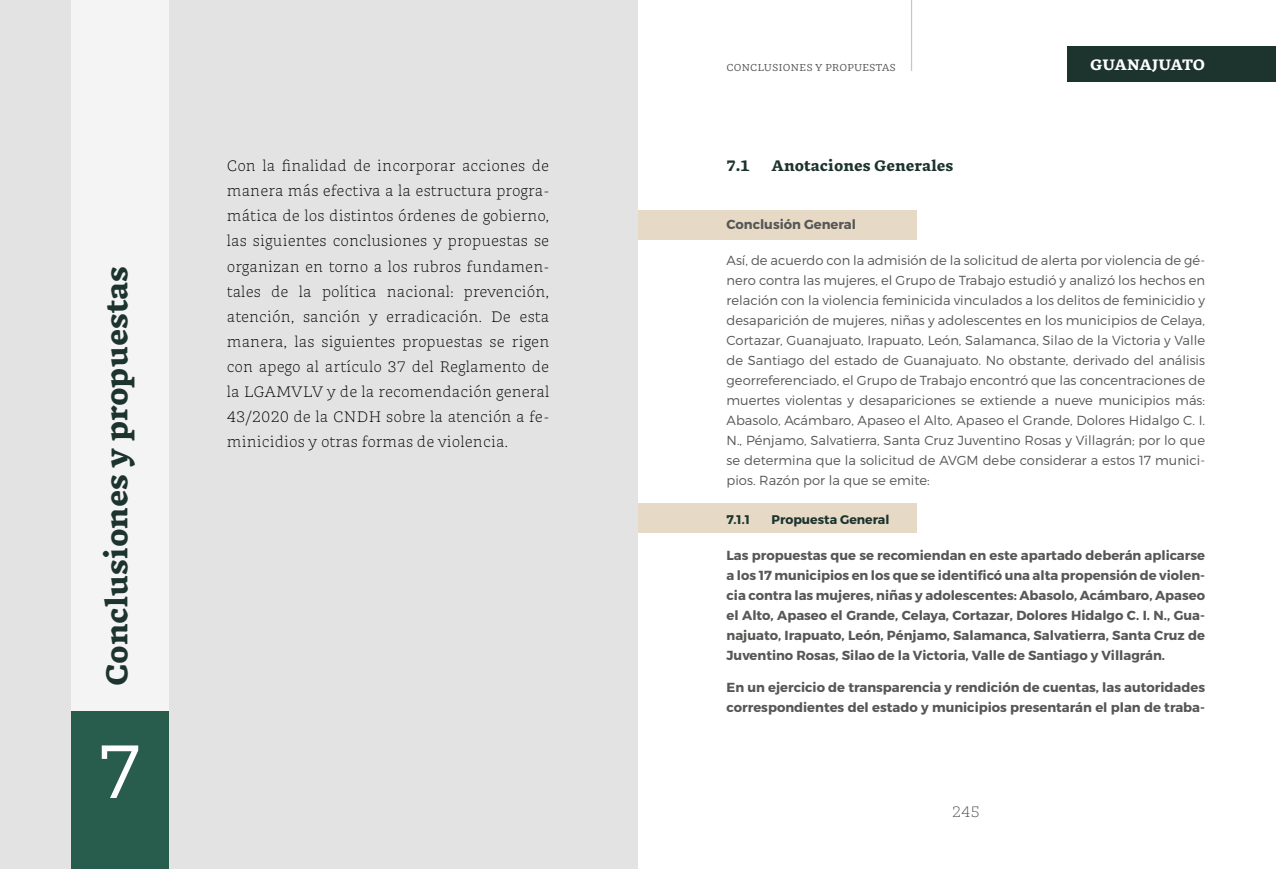
<style>
.page{position:relative;width:1276px;height:869px;background:#fff}
.page>*{position:absolute;margin:0;border:0;box-sizing:border-box;transform-origin:0 0}
.t1{font:300 75px "Montserrat";color:#fff}
.t2{font:900 30px "GMX";color:#1c332e}
.t3{font:300 15px/25.1px "GMX";color:#000;text-align:justify}
.t4{font:900 15px "GMX";color:#1c332e}
.t5{font:900 15px "GMX";letter-spacing:-.02em;color:#fff}
.t6{font:300 15px "GMX";color:#575756}
.t7{font:300 13.12px/20px "Montserrat";color:#575756;text-align:justify}
.t8{font:700 13.12px/20px "Montserrat";color:#575756;text-align:justify}
.t9{font:700 12.5px "Montserrat";color:#1c332e}
.t10{font:10px "GMX";color:#575756}
</style>
<div class="page">
<hr style="left:911px;top:0;width:1px;height:71px;background:#c6c6c6">
<div style="left:1067px;top:46px;width:209px;height:35px;background:#1c332e"></div>
<div style="left:638px;top:503px;width:278px;height:30px;background:#e6dac6"></div>
<div style="left:638px;top:210px;width:278px;height:29px;background:#e6dac6"></div>
<div style="left:0;top:0;width:638px;height:868px;background:#e3e3e3"></div>
<div style="left:71px;top:710px;width:97px;height:158px;background:#285c4d"></div>
<div style="left:71px;top:0;width:97px;height:710px;background:#f4f4f4"></div>
<h2 class="t2" style="left:100px;top:686px;width:421px;rotate:-90deg">Conclusiones y propuestas</h2>
<h1 class="t1" style="left:99px;top:725px;width:43px">7</h1>
<p class="t3" style="left:227px;top:153px;width:324px">Con la finalidad de incorporar acciones de manera más efectiva a la estructura progra&shy;mática de los distintos órdenes de gobierno, las siguientes conclusiones y propuestas se organizan en torno a los rubros fundamen&shy;tales de la política nacional: prevención, atención, sanción y erradicación. De esta manera, las siguientes propuestas se rigen con apego al artículo 37 del Reglamento de la LGAMVLV y de la recomendación general 43/2020 de la CNDH sobre la atención a fe&shy;minicidios y otras formas de violencia.</p>
<p class="t10" style="left:726px;top:61px;width:171px">CONCLUSIONES Y PROPUESTAS</p>
<p class="t5" style="left:1090px;top:56px;width:116px">GUANAJUATO</p>
<p class="t4" style="left:726px;top:157px;width:25px">7.1</p>
<p class="t4" style="left:771px;top:157px;width:183px">Anotaciones Generales</p>
<p class="t8" style="left:726px;top:214px;width:131px">Conclusión General</p>
<p class="t7" style="left:726px;top:250px;width:480px">Así, de acuerdo con la admisión de la solicitud de alerta por violencia de gé&shy;nero contra las mujeres, el Grupo de Trabajo estudió y analizó los hechos en relación con la violencia feminicida vinculados a los delitos de feminicidio y desaparición de mujeres, niñas y adolescentes en los municipios de Celaya, Cortazar, Guanajuato, Irapuato, León, Salamanca, Silao de la Victoria y Valle de Santiago del estado de Guanajuato. No obstante, derivado del análisis georreferenciado, el Grupo de Trabajo encontró que las concentraciones de muertes violentas y desapariciones se extiende a nueve municipios más:<br>Abasolo, Acámbaro, Apaseo el Alto, Apaseo el Grande, Dolores Hidalgo C. I.<br>N., Pénjamo, Salvatierra, Santa Cruz Juventino Rosas y Villagrán; por lo que se determina que la solicitud de AVGM debe considerar a estos 17 munici&shy;pios. Razón por la que se emite:</p>
<p class="t9" style="left:726px;top:511px;width:25px">7.1.1</p>
<p class="t9" style="left:771px;top:511px;width:119px">Propuesta General</p>
<p class="t8" style="left:726px;top:545px;width:480px">Las propuestas que se recomiendan en este apartado deberán aplicarse a los 17 municipios en los que se identificó una alta propensión de violen&shy;cia contra las mujeres, niñas y adolescentes: Abasolo, Acámbaro, Apaseo el Alto, Apaseo el Grande, Celaya, Cortazar, Dolores Hidalgo C. I. N., Gua&shy;najuato, Irapuato, León, Pénjamo, Salamanca, Salvatierra, Santa Cruz de Juventino Rosas, Silao de la Victoria, Valle de Santiago y Villagrán.</p>
<p class="t8" style="left:726px;top:677px;width:480px">En un ejercicio de transparencia y rendición de cuentas, las autoridades correspondientes del estado y municipios presentarán el plan de traba-</p>
<p class="t6" style="left:952px;top:802px;width:29px">245</p>
</div>
